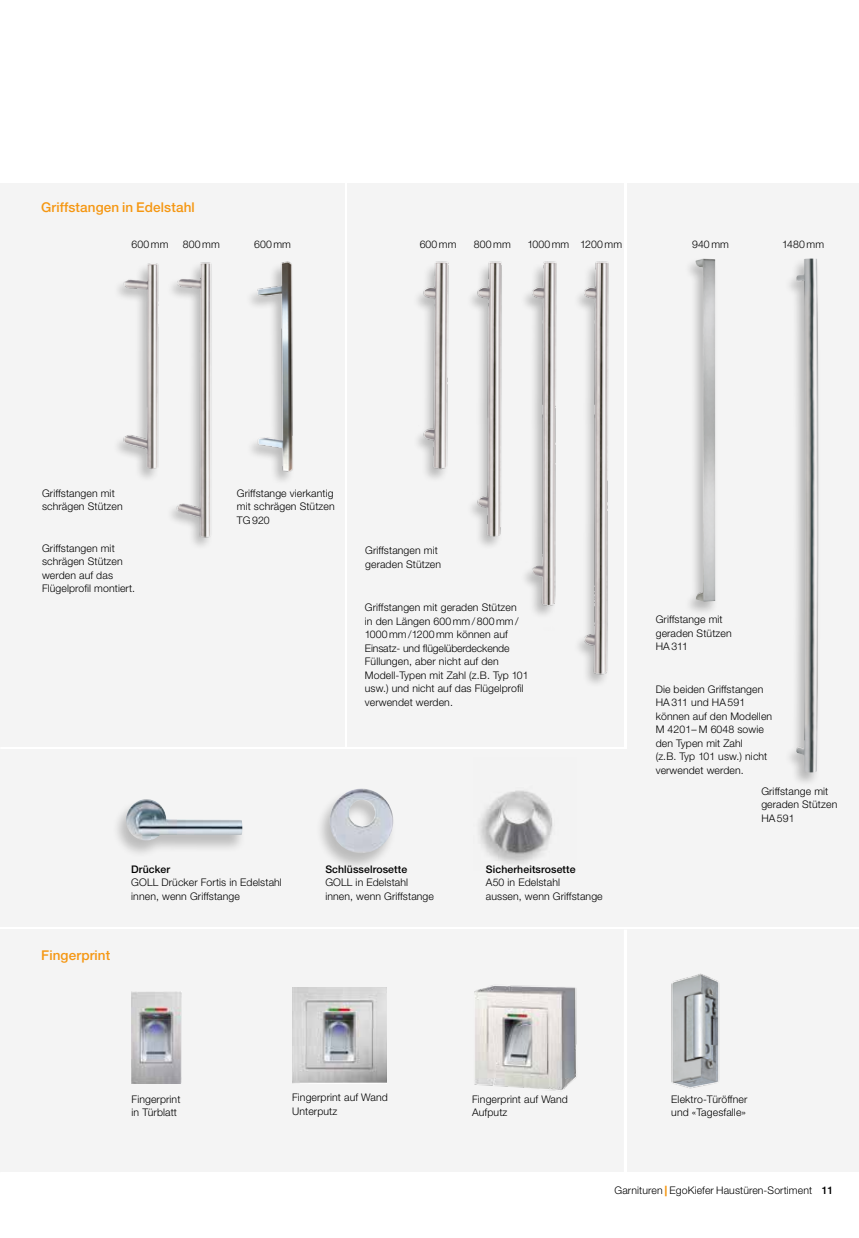
<style>
.page{position:relative;width:859px;height:1238px;background:#fff}
.page>*{position:absolute;margin:0;border:0;box-sizing:border-box;transform-origin:0 0}
.t1{font:500 13.5px "Helvetica Neue LT Std";letter-spacing:.01em;color:#f49712}
.t2{font:300 10.5px/13.5px "Helvetica Neue LT Std";letter-spacing:.01em;color:#000}
.t3{font:500 10.5px "Helvetica Neue LT Std";letter-spacing:.01em;color:#000}
.s1{font-weight:800;color:#f49712}
</style>
<div class="page">
<div style="left:0;top:183px;width:345px;height:563px;background:#f4f4f4"></div>
<div style="left:0;top:749px;width:642px;height:178px;background:#f4f4f4"></div>
<div style="left:347px;top:183px;width:277px;height:563px;background:#f4f4f4"></div>
<div style="left:627px;top:183px;width:232px;height:743px;background:#f4f4f4"></div>
<div style="left:0;top:929px;width:859px;height:242px;background:#f4f4f4"></div>
<img style="left:479px;top:790px;width:74px;height:74px">
<div style="left:112px;top:799px;width:134px;height:59px;background:#000;opacity:.23"></div>
<img style="left:126px;top:799px;width:116px;height:42px">
<div style="left:315px;top:788px;width:82px;height:83px;background:#000;opacity:.23"></div>
<img style="left:329px;top:788px;width:64px;height:65px">
<img style="left:171px;top:262px;width:41px;height:284px">
<div style="left:783px;top:258px;width:38px;height:529px;background:#000;opacity:.25"></div>
<img style="left:796px;top:258px;width:22px;height:514px">
<div style="left:683px;top:258px;width:35px;height:358px;background:#000;opacity:.25"></div>
<img style="left:695px;top:258px;width:20px;height:343px">
<div style="left:245px;top:262px;width:50px;height:223px;background:#000;opacity:.25"></div>
<img style="left:245px;top:261px;width:50px;height:215px">
<img style="left:418px;top:261px;width:31px;height:218px">
<img style="left:472px;top:261px;width:30px;height:285px">
<img style="left:526px;top:261px;width:31px;height:354px">
<img style="left:579px;top:261px;width:30px;height:419px">
<img style="left:117px;top:263px;width:42px;height:215px">
<hr style="left:624px;top:929px;width:3px;height:249px;background:#fff">
<img style="left:293px;top:987px;width:93px;height:96px">
<img style="left:474px;top:985px;width:103px;height:106px">
<img style="left:131px;top:991px;width:50px;height:92px">
<img style="left:671px;top:973px;width:49px;height:116px">
<p class="t1" style="left:41px;top:199px;width:155px">Griffstangen in Edelstahl</p>
<p class="t2" style="left:132px;top:237px;width:38px">600 mm</p>
<p class="t2" style="left:183px;top:237px;width:38px">800 mm</p>
<p class="t2" style="left:254px;top:237px;width:38px">600 mm</p>
<p class="t2" style="left:692px;top:237px;width:38px">940 mm</p>
<p class="t2" style="left:420px;top:237px;width:38px">600 mm</p>
<p class="t2" style="left:474px;top:237px;width:38px">800 mm</p>
<p class="t2" style="left:527px;top:237px;width:96px">1000 mm 1200 mm</p>
<p class="t2" style="left:782px;top:237px;width:43px">1480 mm</p>
<p class="t2" style="left:42px;top:486px;width:82px">Griffstangen mit schrägen Stützen</p>
<p class="t2" style="left:42px;top:541px;width:95px">Griffstangen mit schrägen Stützen werden auf das<br>Flügelprofil montiert.</p>
<p class="t2" style="left:237px;top:486px;width:99px;text-align:justify">Griffstange vierkantig mit schrägen Stützen TG920</p>
<p class="t2" style="left:365px;top:543px;width:77px">Griffstangen mit geraden Stützen</p>
<p class="t2" style="left:365px;top:600px;width:165px">Griffstangen mit geraden Stützen<br>in den Längen 600 mm / 800 mm /<br>1000 mm /1200 mm können auf<br>Einsatz- und flügelüberdeckende<br>Füllungen, aber nicht auf den<br>Modell-Typen mit Zahl (z.B. Typ 101 usw.) und nicht auf das Flügelprofil verwendet werden.</p>
<p class="t2" style="left:656px;top:612px;width:77px">Griffstange mit geraden Stützen<br>HA311</p>
<p class="t2" style="left:656px;top:682px;width:118px">Die beiden Griffstangen<br>HA311 und HA591 können auf den Modellen<br>M 4201– M 6048 sowie den Typen mit Zahl<br>(z.B. Typ 101 usw.) nicht verwendet werden.</p>
<p class="t2" style="left:761px;top:783px;width:77px">Griffstange mit geraden Stützen<br>HA591</p>
<p class="t1" style="left:41px;top:946px;width:71px">Fingerprint</p>
<p class="t3" style="left:131px;top:862px;width:40px">Drücker</p>
<p class="t2" style="left:131px;top:875px;width:152px">GOLL Drücker Fortis in Edelstahl innen, wenn Griffstange</p>
<p class="t3" style="left:325px;top:862px;width:83px">Schlüsselrosette</p>
<p class="t2" style="left:325px;top:875px;width:110px">GOLL in Edelstahl innen, wenn Griffstange</p>
<p class="t3" style="left:486px;top:862px;width:91px">Sicherheitsrosette</p>
<p class="t2" style="left:486px;top:875px;width:118px">A50 in Edelstahl<br>aussen, wenn Griffstange</p>
<p class="t2" style="left:292px;top:1090px;width:97px">Fingerprint auf Wand<br>Unterputz</p>
<p class="t2" style="left:472px;top:1091px;width:97px">Fingerprint auf Wand<br>Aufputz</p>
<p class="t2" style="left:132px;top:1091px;width:50px">Fingerprint in Türblatt</p>
<p class="t2" style="left:671px;top:1091px;width:78px">Elektro-Türöffner und «Tagesfalle»</p>
<p class="t2" style="left:614px;top:1183px;width:199px">Garnituren <span class="s1">|</span> EgoKiefer Haustüren-Sortiment</p>
<p class="t3" style="left:822px;top:1184px;width:13px">11</p>
</div>
